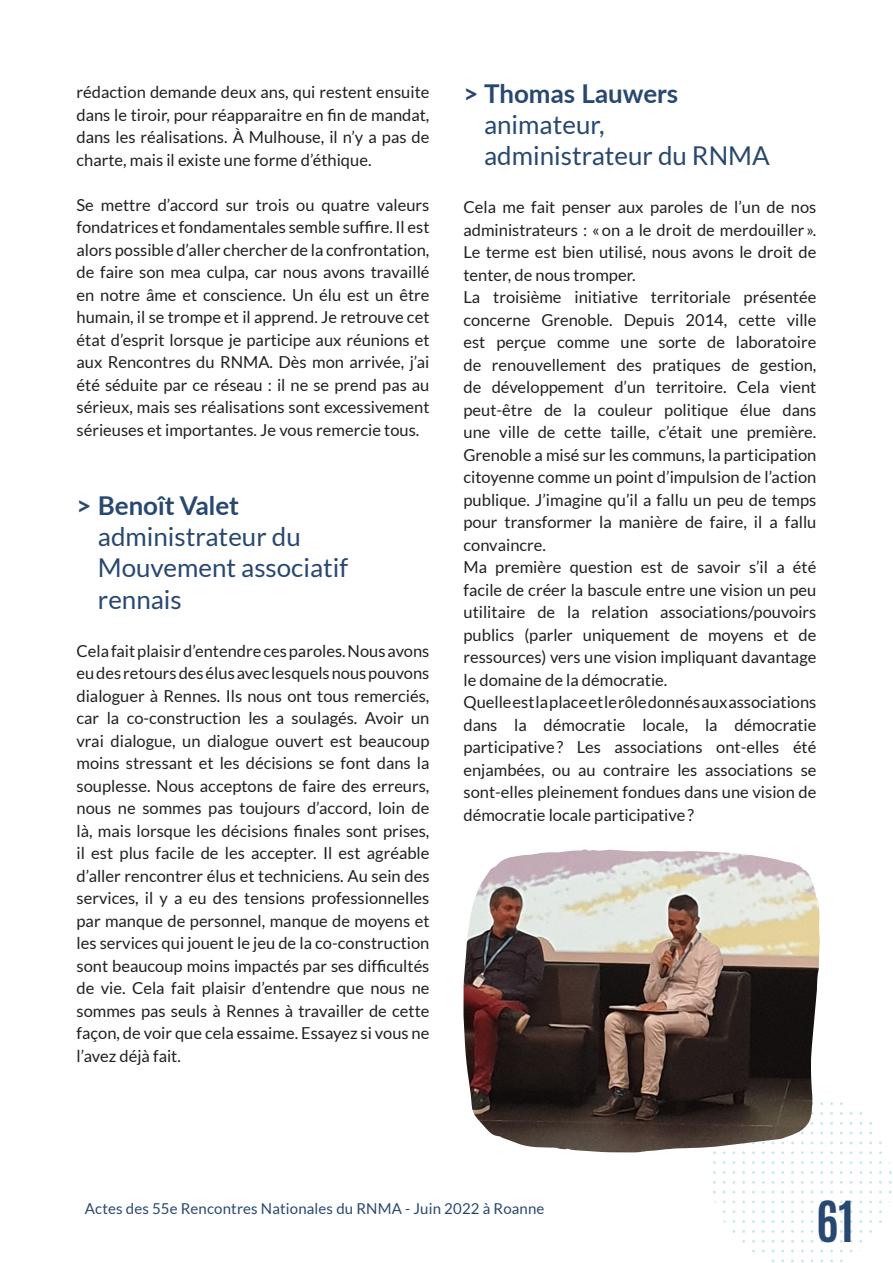
<style>
.page{position:relative;width:893px;height:1263px;background:#fff}
.page>*{position:absolute;margin:0;border:0;box-sizing:border-box;transform-origin:0 0}
.t1{font:700 47.25px "Antonio";color:#284871}
.inter-titre_bleu{font:25.95px/31.2px "Lato";color:#284871}
.courant{font:16.5px/22.5px "Lato";color:#231f20;text-align:justify}
.t2{font:15px "Lato";letter-spacing:.01em;color:#284871}
.s1{font-weight:700}
</style>
<div class="page">
<img style="left:713px;top:1102px;width:179px;height:160px">
<img style="left:463px;top:849px;width:357px;height:303px">
<p class="courant" style="left:77px;top:81px;width:354px">rédaction demande deux ans, qui restent ensuite dans le tiroir, pour réapparaitre en fin de mandat, dans les réalisations. À Mulhouse, il n’y a pas de charte, mais il existe une forme d’éthique.</p>
<p class="courant" style="left:77px;top:194px;width:354px">Se mettre d’accord sur trois ou quatre valeurs fondatrices et fondamentales semble suffire. Il est alors possible d’aller chercher de la confrontation, de faire son mea culpa, car nous avons travaillé en notre âme et conscience. Un élu est un être humain, il se trompe et il apprend. Je retrouve cet état d’esprit lorsque je participe aux réunions et aux Rencontres du RNMA. Dès mon arrivée, j’ai été séduite par ce réseau : il ne se prend pas au sérieux, mais ses réalisations sont excessivement sérieuses et importantes. Je vous remercie tous.</p>
<p class="inter-titre_bleu" style="left:98px;top:490px;width:252px;text-indent:-21px"><span class="s1">&gt; Benoît Valet </span>administrateur du<br>Mouvement associatif rennais</p>
<p class="courant" style="left:77px;top:639px;width:354px">Cela fait plaisir d’entendre ces paroles. Nous avons eu des retours des élus avec lesquels nous pouvons dialoguer à Rennes. Ils nous ont tous remerciés, car la co-construction les a soulagés. Avoir un vrai dialogue, un dialogue ouvert est beaucoup moins stressant et les décisions se font dans la souplesse. Nous acceptons de faire des erreurs, nous ne sommes pas toujours d’accord, loin de là, mais lorsque les décisions finales sont prises, il est plus facile de les accepter. Il est agréable d’aller rencontrer élus et techniciens. Au sein des services, il y a eu des tensions professionnelles par manque de personnel, manque de moyens et les services qui jouent le jeu de la co-construction sont beaucoup moins impactés par ses difficultés de vie. Cela fait plaisir d’entendre que nous ne sommes pas seuls à Rennes à travailler de cette façon, de voir que cela essaime. Essayez si vous ne l’avez déjà fait.</p>
<p class="inter-titre_bleu" style="left:484px;top:78px;width:287px;text-indent:-21px"><span class="s1">&gt; Thomas Lauwers </span>animateur, administrateur du RNMA</p>
<p class="courant" style="left:463px;top:196px;width:354px">Cela me fait penser aux paroles de l’un de nos administrateurs : «on a le droit de merdouiller ».<br>Le terme est bien utilisé, nous avons le droit de tenter, de nous tromper.</p>
<p class="courant" style="left:463px;top:286px;width:354px">La troisième initiative territoriale présentée concerne Grenoble. Depuis 2014, cette ville est perçue comme une sorte de laboratoire de renouvellement des pratiques de gestion, de développement d’un territoire. Cela vient peut-être de la couleur politique élue dans une ville de cette taille, c’était une première.<br>Grenoble a misé sur les communs, la participation citoyenne comme un point d’impulsion de l’action publique. J’imagine qu’il a fallu un peu de temps pour transformer la manière de faire, il a fallu convaincre.</p>
<p class="courant" style="left:463px;top:556px;width:354px">Ma première question est de savoir s’il a été facile de créer la bascule entre une vision un peu utilitaire de la relation associations/pouvoirs publics (parler uniquement de moyens et de ressources) vers une vision impliquant davantage le domaine de la démocratie.</p>
<p class="courant" style="left:463px;top:691px;width:354px">Quelle est la place et le rôle donnés aux associations dans la démocratie locale, la démocratie participative? Les associations ont-elles été enjambées, ou au contraire les associations se sont-elles pleinement fondues dans une vision de démocratie locale participative?</p>
<p class="t2" style="left:85px;top:1200px;width:461px">Actes des 55e Rencontres Nationales du RNMA - Juin 2022 à Roanne</p>
<h1 class="t1" style="left:816px;top:1186px;width:39px">61</h1>
</div>
